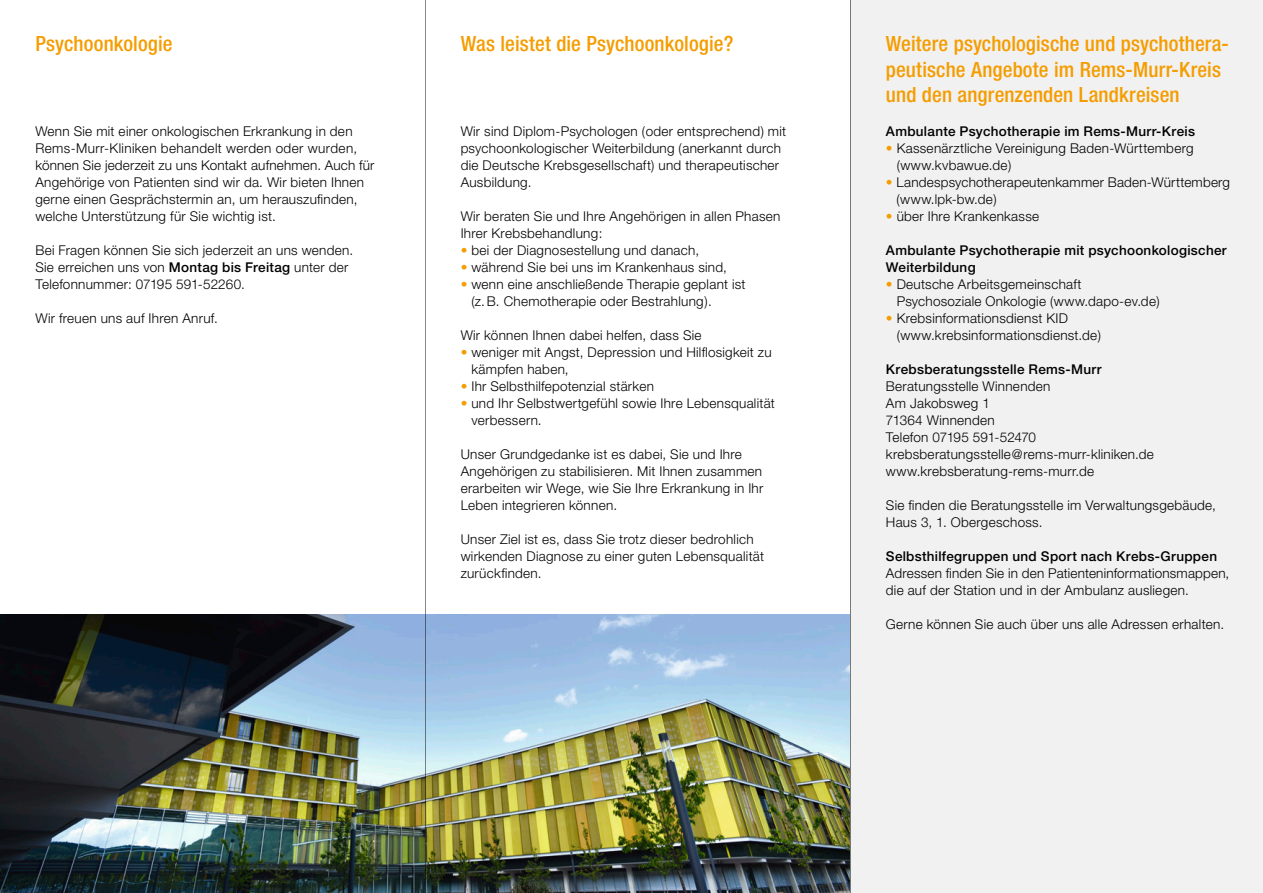
<style>
.page{position:relative;width:1263px;height:893px;background:#fff}
.page>*{position:absolute;margin:0;border:0;box-sizing:border-box;transform-origin:0 0}
.t1{font:500 condensed 21px/25.5px "Helvetica Neue";letter-spacing:.005em;color:#f59d00}
.t2{font:300 13.5px/17px "Helvetica Neue";letter-spacing:.02em;color:#000}
.t3{font:500 13.5px/17px "Helvetica Neue";letter-spacing:.02em;color:#000}
.s1{font-weight:500}
.s2{color:#f59d00}
</style>
<div class="page">
<img style="left:0;top:614px;width:850px;height:279px">
<div style="left:850px;top:0;width:413px;height:893px;background:#f1f1f1"></div>
<hr style="left:425px;top:0;width:1px;height:893px;background:#000">
<hr style="left:850px;top:0;width:1px;height:893px;background:#000">
<h1 class="t1" style="left:35px;top:31px;width:139px">Psychoonkologie</h1>
<p class="t2" style="left:35px;top:123px;width:341px">Wenn Sie mit einer onkologischen Erkrankung in den Rems-Murr-Kliniken behandelt werden oder wurden, können Sie jederzeit zu uns Kontakt aufnehmen. Auch für Angehörige von Patienten sind wir da. Wir bieten Ihnen gerne einen Gesprächstermin an, um herauszufinden, welche Unterstützung für Sie wichtig ist.</p>
<p class="t2" style="left:35px;top:242px;width:319px">Bei Fragen können Sie sich jederzeit an uns wenden.<br>Sie erreichen uns von <span class="s1">Montag bis Freitag</span> unter der<br>Telefonnummer: 07195 591-52260.</p>
<p class="t2" style="left:35px;top:310px;width:184px">Wir freuen uns auf Ihren Anruf.</p>
<h1 class="t1" style="left:461px;top:31px;width:274px">Was leistet die Psychoonkologie?</h1>
<p class="t2" style="left:461px;top:123px;width:327px">Wir sind Diplom-Psychologen (oder entsprechend) mit psychoonkologischer Weiterbildung (anerkannt durch die Deutsche Krebsgesellschaft) und therapeutischer Ausbildung.</p>
<p class="t2" style="left:461px;top:208px;width:321px">Wir beraten Sie und Ihre Angehörigen in allen Phasen<br>Ihrer Krebsbehandlung:</p>
<p class="t2" style="left:461px;top:242px;width:240px"><span class="s2">•</span> bei der Diagnosestellung und danach,</p>
<p class="t2" style="left:461px;top:259px;width:268px"><span class="s2">•</span> während Sie bei uns im Krankenhaus sind,</p>
<p class="t2" style="left:471px;top:276px;width:276px;text-indent:-11px"><span class="s2">•</span> wenn eine anschließende Therapie geplant ist (z.B. Chemotherapie oder Bestrahlung).</p>
<p class="t2" style="left:461px;top:327px;width:242px">Wir können Ihnen dabei helfen, dass Sie</p>
<p class="t2" style="left:471px;top:344px;width:302px;text-indent:-11px"><span class="s2">•</span> weniger mit Angst, Depression und Hilflosigkeit zu kämpfen haben,</p>
<p class="t2" style="left:461px;top:378px;width:195px"><span class="s2">•</span> Ihr Selbsthilfepotenzial stärken</p>
<p class="t2" style="left:471px;top:395px;width:305px;text-indent:-11px"><span class="s2">•</span> und Ihr Selbstwertgefühl sowie Ihre Lebensqualität verbessern.</p>
<p class="t2" style="left:461px;top:446px;width:304px">Unser Grundgedanke ist es dabei, Sie und Ihre Angehörigen zu stabilisieren. Mit Ihnen zusammen erarbeiten wir Wege, wie Sie Ihre Erkrankung in Ihr Leben integrieren können.</p>
<p class="t2" style="left:461px;top:531px;width:305px">Unser Ziel ist es, dass Sie trotz dieser bedrohlich wirkenden Diagnose zu einer guten Lebensqualität zurückfinden.</p>
<h1 class="t1" style="left:886px;top:31px;width:345px">Weitere psychologische und psychothera&shy;peutische Angebote im Rems-Murr-Kreis und den angrenzenden Landkreisen</h1>
<p class="t3" style="left:886px;top:123px;width:311px">Ambulante Psychotherapie im Rems-Murr-Kreis</p>
<p class="t2" style="left:897px;top:140px;width:298px;text-indent:-11px"><span class="s2">•</span> Kassenärztliche Vereinigung Baden-Württemberg (www.kvbawue.de)</p>
<p class="t2" style="left:896px;top:174px;width:335px;text-indent:-11px"><span class="s2">•</span> Landespsychotherapeutenkammer Baden-Württemberg (www.lpk-bw.de)</p>
<p class="t2" style="left:886px;top:208px;width:155px"><span class="s2">•</span> über Ihre Krankenkasse</p>
<p class="t3" style="left:886px;top:242px;width:342px">Ambulante Psychotherapie mit psychoonkologischer<br>Weiterbildung</p>
<p class="t2" style="left:897px;top:276px;width:265px;text-indent:-11px"><span class="s2">•</span> Deutsche Arbeitsgemeinschaft<br>Psychosoziale Onkologie (www.dapo-ev.de)</p>
<p class="t2" style="left:897px;top:310px;width:206px;text-indent:-11px"><span class="s2">•</span> Krebsinformationsdienst KID (www.krebsinformationsdienst.de)</p>
<p class="t3" style="left:886px;top:361px;width:217px">Krebsberatungsstelle Rems-Murr</p>
<p class="t2" style="left:886px;top:378px;width:269px">Beratungsstelle Winnenden<br>Am Jakobsweg 1<br>71364 Winnenden<br>Telefon 07195 591-52470 krebsberatungsstelle@rems-murr-kliniken.de www.krebsberatung-rems-murr.de</p>
<p class="t2" style="left:886px;top:497px;width:332px">Sie finden die Beratungsstelle im Verwaltungsgebäude,<br>Haus 3, 1. Obergeschoss.</p>
<p class="t3" style="left:886px;top:548px;width:333px">Selbsthilfegruppen und Sport nach Krebs-Gruppen</p>
<p class="t2" style="left:886px;top:565px;width:345px">Adressen finden Sie in den Patienteninformationsmappen, die auf der Station und in der Ambulanz ausliegen.</p>
<p class="t2" style="left:886px;top:616px;width:340px">Gerne können Sie auch über uns alle Adressen erhalten.</p>
</div>
